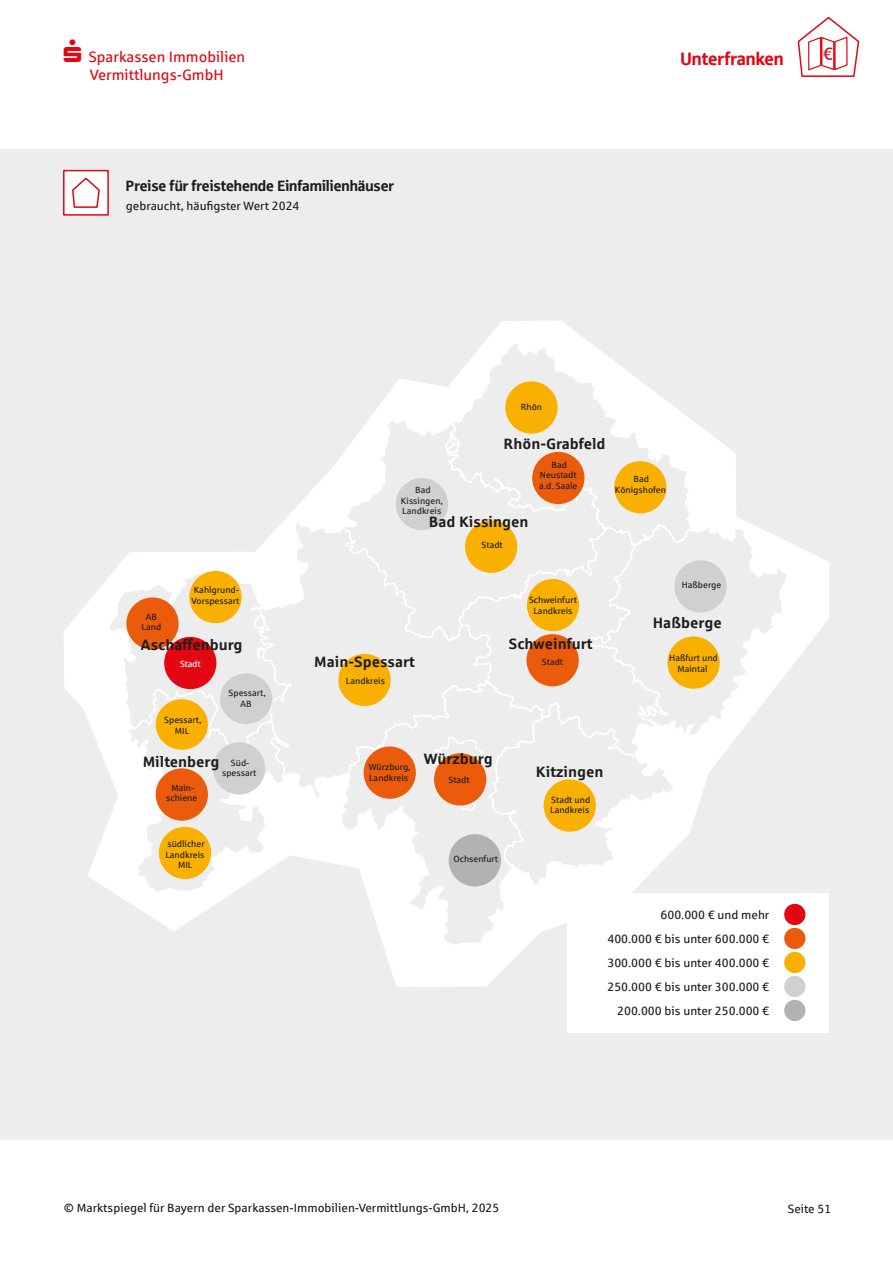
<style>
.page{position:relative;width:893px;height:1263px;background:#fff}
.page>*{position:absolute;margin:0;border:0;box-sizing:border-box;transform-origin:0 0}
.t1{font:18px "Sparkasse Head";color:#e30613}
.t2{font:700 15px "Sparkasse Rg";color:#1d1d1b}
.t3{font:15px "Sparkasse Head";color:#1d1d1b}
.t4{font:15px/18px "Sparkasse Rg";color:#e30613;text-align:center}
.t5{font:12px/24px "Sparkasse Rg";color:#1d1d1b;text-align:right}
.t6{font:9px/10.8px "Sparkasse Rg";color:#1d1d1b;text-align:center}
.t7{font:9px "Sparkasse Rg";letter-spacing:-.02em;color:#fff}
</style>
<div class="page">
<div style="left:0;top:149px;width:893px;height:991px;background:#ededed"></div>
<svg style="left:64px;top:321px;width:765px;height:666px"></svg>
<svg style="left:797px;top:17px;width:63px;height:60px"></svg>
<div style="left:63px;top:170px;width:46px;height:46px;background:#fff;border:2px solid #e30613"></div>
<svg style="left:72px;top:177px;width:28px;height:31px"></svg>
<svg style="left:339px;top:800px;width:205px;height:148px"></svg>
<svg style="left:341px;top:419px;width:103px;height:101px"></svg>
<svg style="left:107px;top:570px;width:185px;height:324px"></svg>
<svg style="left:444px;top:341px;width:251px;height:183px"></svg>
<svg style="left:249px;top:520px;width:243px;height:280px"></svg>
<svg style="left:433px;top:524px;width:357px;height:363px"></svg>
<div style="left:567px;top:893px;width:262px;height:140px;background:#fff"></div>
<div style="left:784px;top:928px;width:21px;height:21px;background:#ea5b0b;border-radius:50%"></div>
<div style="left:784px;top:904px;width:21px;height:21px;background:#e30613;border-radius:50%"></div>
<div style="left:784px;top:1000px;width:21px;height:21px;background:#b3b2b2;border-radius:50%"></div>
<div style="left:784px;top:976px;width:21px;height:21px;background:#d0d0d0;border-radius:50%"></div>
<div style="left:784px;top:952px;width:21px;height:21px;background:#f9b000;border-radius:50%"></div>
<div style="left:189px;top:571px;width:53px;height:52px;background:#f9b000;border-radius:50%"></div>
<div style="left:164px;top:637px;width:52px;height:52px;background:#e30613;border-radius:50%"></div>
<div style="left:159px;top:827px;width:52px;height:52px;background:#f9b000;border-radius:50%"></div>
<div style="left:156px;top:768px;width:52px;height:53px;background:#ea5b0b;border-radius:50%"></div>
<div style="left:213px;top:742px;width:52px;height:52px;background:#d0d0d0;border-radius:50%"></div>
<div style="left:338px;top:654px;width:53px;height:52px;background:#f9b000;border-radius:50%"></div>
<div style="left:434px;top:753px;width:52px;height:52px;background:#ea5b0b;border-radius:50%"></div>
<div style="left:364px;top:746px;width:52px;height:53px;background:#ea5b0b;border-radius:50%"></div>
<div style="left:449px;top:834px;width:52px;height:52px;background:#b3b2b2;border-radius:50%"></div>
<div style="left:544px;top:779px;width:52px;height:53px;background:#f9b000;border-radius:50%"></div>
<div style="left:674px;top:560px;width:53px;height:52px;background:#d0d0d0;border-radius:50%"></div>
<div style="left:465px;top:521px;width:52px;height:52px;background:#f9b000;border-radius:50%"></div>
<div style="left:396px;top:478px;width:52px;height:52px;background:#d0d0d0;border-radius:50%"></div>
<div style="left:505px;top:381px;width:53px;height:53px;background:#f9b000;border-radius:50%"></div>
<div style="left:532px;top:452px;width:52px;height:52px;background:#ea5b0b;border-radius:50%"></div>
<div style="left:614px;top:461px;width:52px;height:52px;background:#f9b000;border-radius:50%"></div>
<div style="left:667px;top:636px;width:53px;height:53px;background:#f9b000;border-radius:50%"></div>
<div style="left:526px;top:634px;width:53px;height:52px;background:#ea5b0b;border-radius:50%"></div>
<div style="left:527px;top:579px;width:52px;height:52px;background:#f9b000;border-radius:50%"></div>
<div style="left:126px;top:597px;width:53px;height:53px;background:#ea5b0b;border-radius:50%"></div>
<div style="left:220px;top:673px;width:52px;height:51px;background:#d0d0d0;border-radius:50%"></div>
<div style="left:156px;top:699px;width:52px;height:51px;background:#f9b000;border-radius:50%"></div>
<h2 class="t4" style="left:64px;top:47px;width:183px">▲ Sparkassen Immobilien<br>Vermittlungs-GmbH</h2>
<h2 class="t3" style="left:126px;top:176px;width:270px">Preise für freistehende Einfamilienhäuser</h2>
<h3 class="t5" style="left:126px;top:193px;width:175px">gebraucht, häufigster Wert 2024</h3>
<h1 class="t1" style="left:680px;top:47px;width:105px">Unterfranken</h1>
<p class="t6" style="left:142px;top:611px;width:21px">AB<br>Land</p>
<p class="t6" style="left:192px;top:584px;width:49px;text-align:left">Kahlgrund-<br>Vorspessart</p>
<h2 class="t2" style="left:141px;top:635px;width:103px">Aschaffenburg</h2>
<p class="t7" style="left:180px;top:658px;width:22px">Stadt</p>
<p class="t6" style="left:164px;top:714px;width:39px">Spessart,<br>MIL</p>
<p class="t6" style="left:229px;top:687px;width:39px">Spessart,<br>AB</p>
<h2 class="t2" style="left:143px;top:752px;width:78px">Miltenberg</h2>
<p class="t6" style="left:222px;top:757px;width:36px">Süd&shy;spessart</p>
<p class="t6" style="left:166px;top:782px;width:33px">Main&shy;schiene</p>
<p class="t6" style="left:165px;top:838px;width:41px">südlicher<br>Landkreis<br>MIL</p>
<p class="t6" style="left:521px;top:401px;width:23px">Rhön</p>
<h2 class="t2" style="left:503px;top:434px;width:104px">Rhön-Grabfeld</h2>
<p class="t6" style="left:401px;top:484px;width:43px">Bad<br>Kissingen,<br>Landkreis</p>
<h2 class="t2" style="left:429px;top:512px;width:101px">Bad Kissingen</h2>
<p class="t6" style="left:482px;top:539px;width:23px">Stadt</p>
<p class="t6" style="left:539px;top:459px;width:40px">Bad<br>Neustadt a.d. Saale</p>
<p class="t6" style="left:615px;top:473px;width:53px">Bad<br>Königshofen</p>
<h2 class="t2" style="left:314px;top:652px;width:102px">Main-Spessart</h2>
<p class="t6" style="left:346px;top:675px;width:41px">Landkreis</p>
<p class="t6" style="left:529px;top:594px;width:49px">Schweinfurt<br>Landkreis</p>
<h2 class="t2" style="left:509px;top:634px;width:85px">Schweinfurt</h2>
<p class="t6" style="left:542px;top:656px;width:23px">Stadt</p>
<p class="t6" style="left:682px;top:579px;width:41px">Haßberge</p>
<h2 class="t2" style="left:653px;top:613px;width:70px">Haßberge</h2>
<p class="t6" style="left:669px;top:652px;width:50px">Haßfurt und<br>Maintal</p>
<p class="t6" style="left:369px;top:761px;width:43px;text-align:left">Würzburg,<br>Landkreis</p>
<h2 class="t2" style="left:424px;top:749px;width:71px">Würzburg</h2>
<p class="t6" style="left:448px;top:774px;width:23px">Stadt</p>
<p class="t6" style="left:453px;top:853px;width:46px">Ochsenfurt</p>
<h2 class="t2" style="left:536px;top:762px;width:69px">Kitzingen</h2>
<p class="t6" style="left:550px;top:794px;width:42px;text-align:left">Stadt und<br>Landkreis</p>
<h3 class="t5" style="left:64px;top:1196px;width:437px">© Marktspiegel für Bayern der Sparkassen-Immobilien-Vermittlungs-GmbH, 2025</h3>
<h3 class="t5" style="left:607px;top:902px;width:163px">600.000 € und mehr<br>400.000 € bis unter 600.000 €<br>300.000 € bis unter 400.000 €<br>250.000 € bis unter 300.000 €<br>200.000 bis unter 250.000 €</h3>
<h3 class="t5" style="left:788px;top:1197px;width:45px">Seite 51</h3>
</div>
